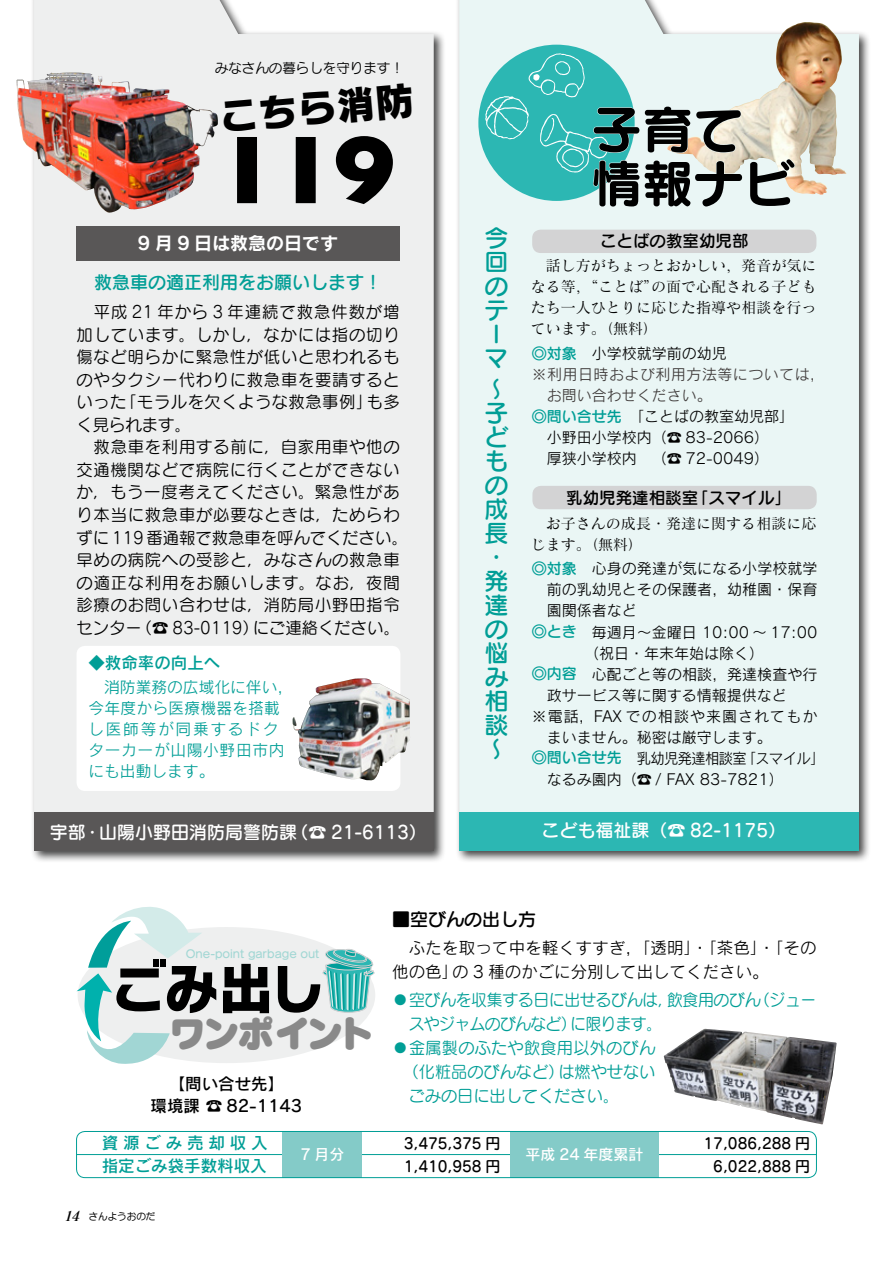
<style>
.page{position:relative;width:893px;height:1263px;background:#fff}
.page>*{position:absolute;margin:0;border:0;box-sizing:border-box;transform-origin:0 0}
.t1{font:51px/54px "Seurat Pro N B";color:#000}
.t2{font:39px "Rodin NTLG Pro EB";color:#000}
.t3{font:36px "Seurat Pro N UB";letter-spacing:-.06em;color:#898989}
.t4{font:24px/24px "Seurat Pro N DB";color:#009e96}
.t5{font:18px "Seurat Pro N DB";color:#fff}
.t6{font:18px "Seurat Pro DB";color:#009e96}
.t7{font:18px "Rodin Pro B";color:#fff}
.t8{font:18px "Seurat Pro DB";color:#000}
.t9{font:16.5px/22.5px "Seurat Pro M";letter-spacing:.045em;color:#000}
.t10{font:16.5px/24px "Rodin Pro M";color:#000}
.t11{font:16.5px "Seurat Pro M";color:#009e96}
.t12{font:16.5px "Seurat Pro M";letter-spacing:-.02em;color:#009e96}
.t13{font:16.5px/23px "Rodin Pro DB";color:#009e96}
.t14{font:16.5px "Seurat Pro DB";color:#000}
.t15{font:16.5px/22.5px "Rodin Cattleya Pro DB";color:#000;text-align:center}
.t16{font:16.5px "Seurat Pro M";letter-spacing:-.04em;color:#009e96;scale:.96 1}
.t17{font:15.75px/21px "Rodin Pro M";letter-spacing:.015em;color:#009e96}
.t18{font:15px "Rodin Pro M";color:#000}
.t19{font:15px/21px "Matisse Pro M";letter-spacing:.005em;color:#000;text-align:justify}
.t20{font:15px/23.7px "Seurat Pro DB";color:#000}
.t21{font:15px "Rodin Pro M";letter-spacing:-.04em;color:#000;scale:.95 1}
.t22{font:15px "Rodin Pro M";letter-spacing:.03em;color:#3f3b3a}
.t23{font:15px "Rodin Pro M";letter-spacing:.07em;color:#000}
.t24{font:15px "Rodin Pro DB";color:#fff}
.t25{font:15px "Rodin Pro M";color:#3f3b3a}
.t26{font:13.5px "Seurat Pro N M";color:#000}
.t27{font:11.1px "Seurat Pro DB";color:#a2d7d4}
.t28{font:9.75px "Anito Std M";letter-spacing:-.02em;color:#000}
.s1{font-family:"Seurat Pro DB";color:#009e96}
.s2{font-family:"Matisse Eleganto Pro B";font-style:italic;font-size:13.5px}
</style>
<div class="page">
<div style="left:78px;top:927px;width:297px;height:136px;background:#eeefef;border-radius:50%"></div>
<svg style="left:77px;top:907px;width:139px;height:157px"></svg>
<svg style="left:223px;top:964px;width:46px;height:49px"></svg>
<svg style="left:278px;top:949px;width:97px;height:65px"></svg>
<div style="left:154px;top:959px;width:5px;height:8px;background:#000"></div>
<div style="left:160px;top:959px;width:6px;height:8px;background:#000"></div>
<div style="left:30px;top:0;width:416px;height:863px;background:#000;opacity:.75"></div>
<div style="left:34px;top:0;width:400px;height:812px;background:#eeefef"></div>
<div style="left:455px;top:0;width:417px;height:863px;background:#000;opacity:.75"></div>
<div style="left:459px;top:0;width:400px;height:812px;background:#eaf6f5"></div>
<img style="left:667px;top:22px;width:160px;height:173px">
<div style="left:478px;top:45px;width:157px;height:156px;background:#2cb7b3;border-radius:50%"></div>
<img style="left:17px;top:73px;width:201px;height:140px">
<svg style="left:485px;top:53px;width:258px;height:154px"></svg>
<svg style="left:749px;top:159px;width:46px;height:48px;background:#ebf3ee"></svg>
<svg style="left:237px;top:136px;width:156px;height:68px;background:#7d7e7e"></svg>
<div style="left:34px;top:812px;width:400px;height:38px;background:#595757"></div>
<div style="left:459px;top:812px;width:400px;height:38px;background:#2cb7b3"></div>
<div style="left:77px;top:646px;width:323px;height:145px;background:#fff;border-radius:9px"></div>
<img style="left:664px;top:1029px;width:172px;height:95px">
<img style="left:292px;top:678px;width:118px;height:102px">
<hr style="left:77px;top:1154px;width:739px;height:1px;background:#009e96">
<div style="left:510px;top:1131px;width:149px;height:47px;background:#84cbc8"></div>
<div style="left:283px;top:1131px;width:79px;height:47px;background:#84cbc8"></div>
<div style="left:76px;top:1131px;width:741px;height:47px;border:1px solid #009e96;border-radius:9px"></div>
<div style="left:77px;top:226px;width:323px;height:34px;background:#595757"></div>
<div style="left:532px;top:230px;width:284px;height:23px;background:#d3d3d4;border-radius:9px"></div>
<div style="left:532px;top:486px;width:285px;height:23px;background:#d3d3d4;border-radius:9px"></div>
<p class="t26" style="left:215px;top:59px;width:191px">みなさんの暮らしを守ります！</p>
<h2 class="t2" style="left:217px;top:90px;width:197px;rotate:-5deg">こちら消防</h2>
<p class="t7" style="left:138px;top:231px;width:202px">9 月 9 日は救急の日です</p>
<p class="t6" style="left:94px;top:270px;width:289px">救急車の適正利用をお願いします！</p>
<p class="t9" style="left:77px;top:300px;width:333px">　平成 21 年から 3 年連続で救急件数が増加しています。しかし，なかには指の切り傷など明らかに緊急性が低いと思われるものやタクシー代わりに救急車を要請するといった「モラルを欠くような救急事例」も多く見られます。<br>　救急車を利用する前に，自家用車や他の交通機関などで病院に行くことができないか，もう一度考えてください。緊急性があり本当に救急車が必要なときは，ためらわずに 119 番通報で救急車を呼んでください。早めの病院への受診と，みなさんの救急車の適正な利用をお願いします。なお，夜間診療のお問い合わせは，消防局小野田指令センター（☎ 83-0119）にご連絡ください。</p>
<p class="t13" style="left:88px;top:651px;width:133px">◆救命率の向上へ</p>
<p class="t17" style="left:88px;top:676px;width:206px">　消防業務の広域化に伴い，今年度から医療機器を搭載し医師等が同乗するドクターカーが山陽小野田市内にも出動します。</p>
<p class="t5" style="left:50px;top:820px;width:379px">宇部・山陽小野田消防局警防課（☎ 21-6113）</p>
<h3 class="t4" style="left:484px;top:225px;width:25px">今回のテーマ</h3>
<h3 class="t4" style="left:484px;top:376px;width:25px">〜子どもの成長・発達の悩み相談〜</h3>
<h1 class="t1" style="left:591px;top:100px;width:205px">子育て情報ナビ</h1>
<p class="t14" style="left:600px;top:230px;width:150px">ことばの教室幼児部</p>
<p class="t19" style="left:531px;top:255px;width:287px">　話し方がちょっとおかしい，発音が気になる等，“ことば”の面で心配される子どもたち一人ひとりに応じた指導や相談を行っています。（無料）</p>
<p class="t18" style="left:532px;top:343px;width:196px"><span class="s1">◎対象</span> 小学校就学前の幼児</p>
<p class="t22" style="left:532px;top:364px;width:295px">※利用日時および利用方法等については，</p>
<p class="t25" style="left:547px;top:385px;width:166px">お問い合わせください。</p>
<p class="t18" style="left:532px;top:406px;width:264px"><span class="s1">◎問い合せ先</span>「ことばの教室幼児部」</p>
<p class="t18" style="left:532px;top:427px;width:239px">　小野田小学校内（☎ 83-2066）</p>
<p class="t18" style="left:532px;top:448px;width:239px">　厚狭小学校内 （☎ 72-0049）</p>
<p class="t14" style="left:566px;top:486px;width:226px">乳幼児発達相談室「スマイル」</p>
<p class="t19" style="left:531px;top:512px;width:287px">　お子さんの成長・発達に関する相談に応じます。（無料）</p>
<p class="t18" style="left:532px;top:559px;width:287px"><span class="s1">◎対象</span> 心身の発達が気になる小学校就学</p>
<p class="t18" style="left:547px;top:580px;width:272px">前の乳幼児とその保護者，幼稚園・保育</p>
<p class="t18" style="left:547px;top:601px;width:91px">園関係者など</p>
<p class="t18" style="left:532px;top:622px;width:287px"><span class="s1">◎とき</span> 毎週月〜金曜日 10:00 〜 17:00</p>
<p class="t18" style="left:584px;top:643px;width:181px">（祝日・年末年始は除く）</p>
<p class="t18" style="left:532px;top:664px;width:287px"><span class="s1">◎内容</span>　心配ごと等の相談，発達検査や行</p>
<p class="t18" style="left:547px;top:685px;width:241px">政サービス等に関する情報提供など</p>
<p class="t23" style="left:532px;top:706px;width:287px">※電話，FAX での相談や来園されてもか</p>
<p class="t18" style="left:547px;top:727px;width:226px">まいません。秘密は厳守します。</p>
<p class="t21" style="left:532px;top:748px;width:310px"><span class="s1">◎問い合せ先</span> 乳幼児発達相談室「スマイル」</p>
<p class="t18" style="left:532px;top:769px;width:253px">　なるみ園内（☎ / FAX 83-7821）</p>
<p class="t5" style="left:542px;top:818px;width:246px">こども福祉課（☎ 82-1175）</p>
<p class="t27" style="left:186px;top:947px;width:135px">One-point garbage out</p>
<h3 class="t3" style="left:169px;top:1007px;width:205px">ワンポイント</h3>
<p class="t15" style="left:151px;top:1072px;width:153px">【問い合せ先】<br>環境課 ☎ 82-1143</p>
<p class="t8" style="left:392px;top:907px;width:145px">■空びんの出し方</p>
<p class="t10" style="left:392px;top:935px;width:426px">　ふたを取って中を軽くすすぎ，「透明」・「茶色」・「その他の色」の 3 種のかごに分別して出してください。</p>
<p class="t12" style="left:392px;top:989px;width:426px">・空びんを収集する日に出せるびんは，飲食用のびん（ジュー</p>
<p class="t16" style="left:409px;top:1013px;width:265px">スやジャムのびんなど）に限ります。</p>
<p class="t11" style="left:392px;top:1037px;width:264px">・金属製のふたや飲食用以外のびん</p>
<p class="t11" style="left:403px;top:1061px;width:254px">（化粧品のびんなど）は燃やせない</p>
<p class="t11" style="left:409px;top:1085px;width:212px">ごみの日に出してください。</p>
<p class="t13" style="left:102px;top:1131px;width:167px">資源ごみ売却収入指定ごみ袋手数料収入</p>
<p class="t20" style="left:404px;top:1130px;width:98px">3,475,375 円<br>1,410,958 円</p>
<p class="t20" style="left:704px;top:1130px;width:108px;text-align:right">17,086,288 円<br>6,022,888 円</p>
<p class="t24" style="left:300px;top:1144px;width:46px">7 月分</p>
<p class="t24" style="left:525px;top:1145px;width:120px">平成 24 年度累計</p>
<p class="t28" style="left:64px;top:1210px;width:93px"><span class="s2">14</span> さんようおのだ</p>
</div>
